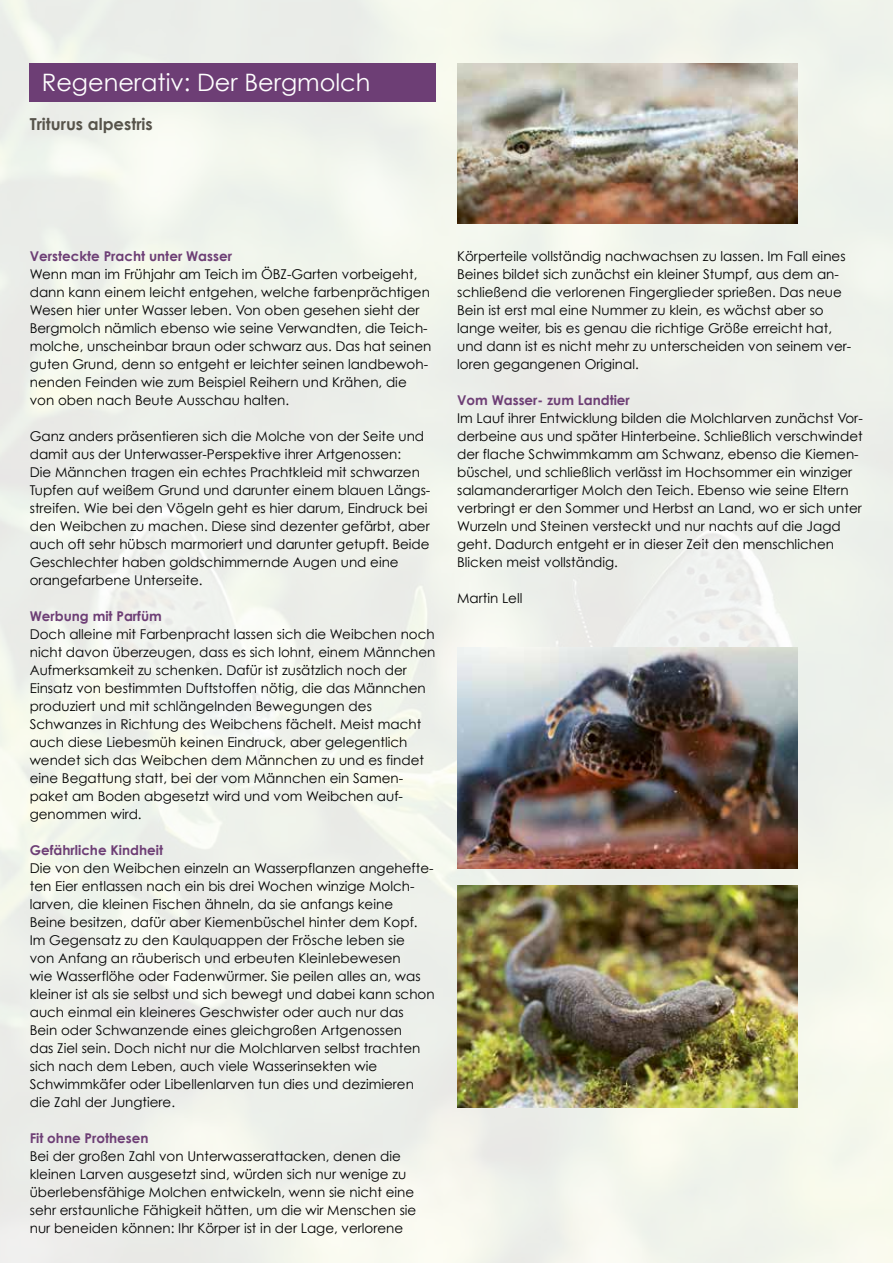
<style>
.page{position:relative;width:893px;height:1263px;background:#fff}
.page>*{position:absolute;margin:0;border:0;box-sizing:border-box;transform-origin:0 0}
.t1{font:24px "Century Gothic";color:#fff}
.t2{font:700 16.5px "Century Gothic";color:#57544b}
.t3{font:13.5px/18px "Century Gothic";color:#000}
.t4{font:700 13.5px "Century Gothic";color:#6d3e75}
</style>
<div class="page">
<img style="left:0;top:0;width:893px;height:1263px">
<div style="left:30px;top:64px;width:406px;height:38px;background:#6d3e75"></div>
<img style="left:457px;top:64px;width:340px;height:159px">
<img style="left:457px;top:886px;width:340px;height:221px">
<img style="left:457px;top:648px;width:340px;height:221px">
<h1 class="t1" style="left:42px;top:68px;width:330px">Regenerativ: Der Bergmolch</h1>
<p class="t2" style="left:30px;top:113px;width:125px">Triturus alpestris</p>
<p class="t4" style="left:30px;top:248px;width:204px">Versteckte Pracht unter Wasser</p>
<p class="t3" style="left:30px;top:265px;width:403px">Wenn man im Frühjahr am Teich im ÖBZ-Garten vorbeigeht, dann kann einem leicht entgehen, welche farbenprächtigen Wesen hier unter Wasser leben. Von oben gesehen sieht der Bergmolch nämlich ebenso wie seine Verwandten, die Teich&shy;molche, unscheinbar braun oder schwarz aus. Das hat seinen guten Grund, denn so entgeht er leichter seinen landbewoh&shy;nenden Feinden wie zum Beispiel Reihern und Krähen, die von oben nach Beute Ausschau halten.</p>
<p class="t3" style="left:30px;top:427px;width:402px">Ganz anders präsentieren sich die Molche von der Seite und damit aus der Unterwasser-Perspektive ihrer Artgenossen:<br>Die Männchen tragen ein echtes Prachtkleid mit schwarzen Tupfen auf weißem Grund und darunter einem blauen Längs&shy;streifen. Wie bei den Vögeln geht es hier darum, Eindruck bei den Weibchen zu machen. Diese sind dezenter gefärbt, aber auch oft sehr hübsch marmoriert und darunter getupft. Beide Geschlechter haben goldschimmernde Augen und eine orangefarbene Unterseite.</p>
<p class="t4" style="left:30px;top:608px;width:134px">Werbung mit Parfüm</p>
<p class="t3" style="left:30px;top:625px;width:407px">Doch alleine mit Farbenpracht lassen sich die Weibchen noch nicht davon überzeugen, dass es sich lohnt, einem Männchen Aufmerksamkeit zu schenken. Dafür ist zusätzlich noch der Einsatz von bestimmten Duftstoffen nötig, die das Männchen produziert und mit schlängelnden Bewegungen des Schwanzes in Richtung des Weibchens fächelt. Meist macht auch diese Liebesmüh keinen Eindruck, aber gelegentlich wendet sich das Weibchen dem Männchen zu und es findet eine Begattung statt, bei der vom Männchen ein Samen&shy;paket am Boden abgesetzt wird und vom Weibchen auf&shy;genommen wird.</p>
<p class="t4" style="left:30px;top:841px;width:135px">Gefährliche Kindheit</p>
<p class="t3" style="left:30px;top:859px;width:406px">Die von den Weibchen einzeln an Wasserpflanzen angehefte&shy;ten Eier entlassen nach ein bis drei Wochen winzige Molch&shy;larven, die kleinen Fischen ähneln, da sie anfangs keine<br>Beine besitzen, dafür aber Kiemenbüschel hinter dem Kopf.<br>Im Gegensatz zu den Kaulquappen der Frösche leben sie<br>von Anfang an räuberisch und erbeuten Kleinlebewesen<br>wie Wasserflöhe oder Fadenwürmer. Sie peilen alles an, was kleiner ist als sie selbst und sich bewegt und dabei kann schon auch einmal ein kleineres Geschwister oder auch nur das<br>Bein oder Schwanzende eines gleichgroßen Artgenossen<br>das Ziel sein. Doch nicht nur die Molchlarven selbst trachten sich nach dem Leben, auch viele Wasserinsekten wie Schwimmkäfer oder Libellenlarven tun dies und dezimieren die Zahl der Jungtiere.</p>
<p class="t4" style="left:30px;top:1129px;width:120px">Fit ohne Prothesen</p>
<p class="t3" style="left:30px;top:1147px;width:388px">Bei der großen Zahl von Unterwasserattacken, denen die kleinen Larven ausgesetzt sind, würden sich nur wenige zu überlebensfähige Molchen entwickeln, wenn sie nicht eine sehr erstaunliche Fähigkeit hätten, um die wir Menschen sie nur beneiden können: Ihr Körper ist in der Lage, verlorene</p>
<p class="t3" style="left:457px;top:247px;width:395px">Körperteile vollständig nachwachsen zu lassen. Im Fall eines Beines bildet sich zunächst ein kleiner Stumpf, aus dem an&shy;schließend die verlorenen Fingerglieder sprießen. Das neue Bein ist erst mal eine Nummer zu klein, es wächst aber so lange weiter, bis es genau die richtige Größe erreicht hat, und dann ist es nicht mehr zu unterscheiden von seinem ver&shy;loren gegangenen Original.</p>
<p class="t4" style="left:457px;top:391px;width:174px">Vom Wasser- zum Landtier</p>
<p class="t3" style="left:457px;top:409px;width:407px">Im Lauf ihrer Entwicklung bilden die Molchlarven zunächst Vor&shy;derbeine aus und später Hinterbeine. Schließlich verschwindet der flache Schwimmkamm am Schwanz, ebenso die Kiemen&shy;büschel, und schließlich verlässt im Hochsommer ein winziger salamanderartiger Molch den Teich. Ebenso wie seine Eltern verbringt er den Sommer und Herbst an Land, wo er sich unter Wurzeln und Steinen versteckt und nur nachts auf die Jagd geht. Dadurch entgeht er in dieser Zeit den menschlichen Blicken meist vollständig.</p>
<p class="t3" style="left:457px;top:589px;width:67px">Martin Lell</p>
</div>
